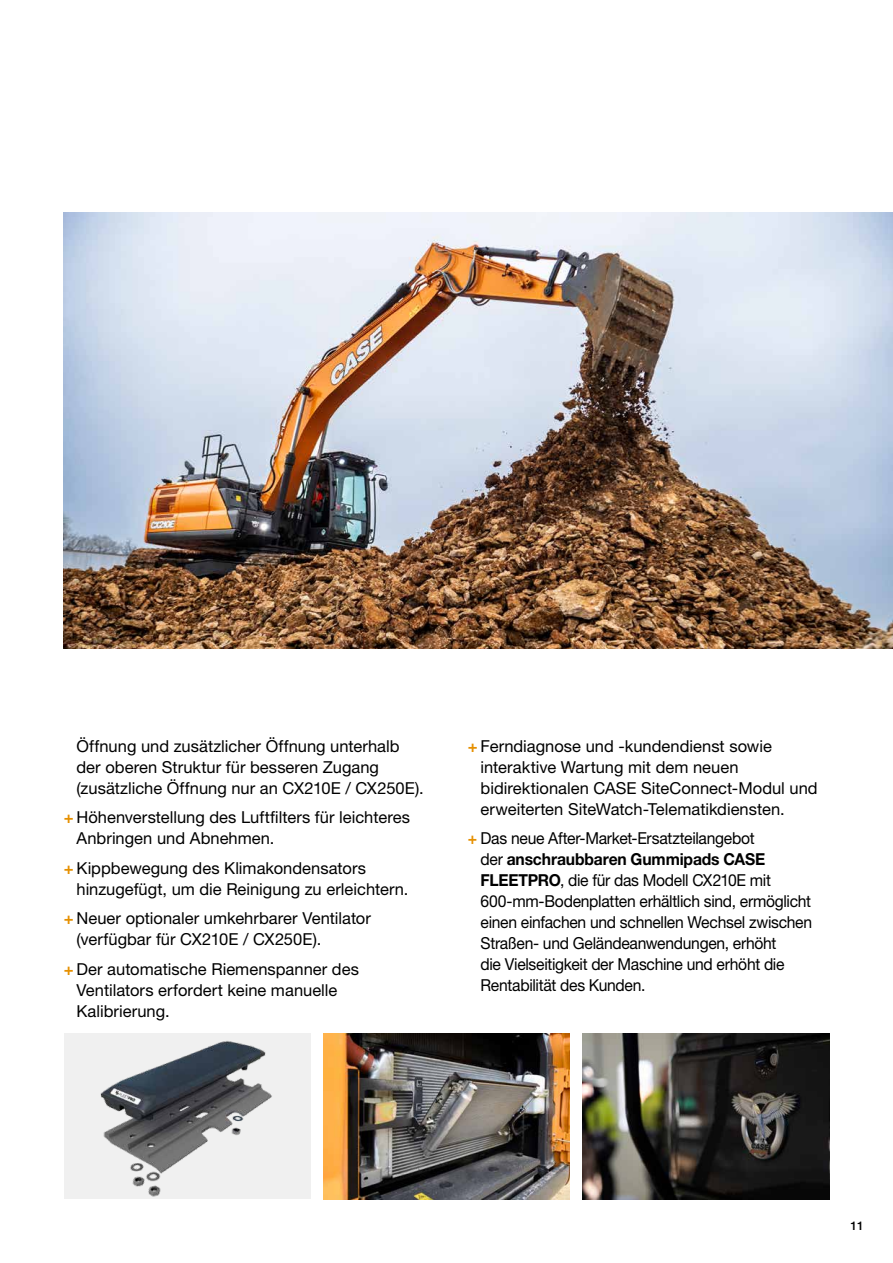
<style>
.page{position:relative;width:893px;height:1263px;background:#fff}
.page>*{position:absolute;margin:0;border:0;box-sizing:border-box;transform-origin:0 0}
.t1{font:16.5px/21px "Helvetica Neue LT Pro";color:#000}
.t2{font:16.5px/21px "Helvetica Neue LT Pro";letter-spacing:-.02em;color:#000;scale:.95 1}
.t3{font:500 12px "Helvetica Neue LT Pro";color:#000}
.s1{font-weight:700;color:#e69000}
.s2{font-weight:700}
</style>
<div class="page">
<img style="left:64px;top:213px;width:829px;height:435px">
<img style="left:323px;top:1033px;width:247px;height:166px">
<img style="left:583px;top:1033px;width:246px;height:166px">
<div style="left:64px;top:1033px;width:246px;height:166px;background:#f0f0f0"></div>
<img style="left:100px;top:1041px;width:172px;height:155px">
<p class="t1" style="left:77px;top:735px;width:349px">Öffnung und zusätzlicher Öffnung unterhalb der oberen Struktur für besseren Zugang (zusätzliche Öffnung nur an CX210E / CX250E).</p>
<p class="t1" style="left:77px;top:807px;width:335px;text-indent:-13px"><span class="s1">+</span> Höhenverstellung des Luftfilters für leichteres<br>Anbringen und Abnehmen.</p>
<p class="t1" style="left:77px;top:857px;width:333px;text-indent:-13px"><span class="s1">+</span> Kippbewegung des Klimakondensators hinzugefügt, um die Reinigung zu erleichtern.</p>
<p class="t1" style="left:77px;top:908px;width:296px;text-indent:-13px"><span class="s1">+</span> Neuer optionaler umkehrbarer Ventilator (verfügbar für CX210E / CX250E).</p>
<p class="t1" style="left:77px;top:958px;width:284px;text-indent:-13px"><span class="s1">+</span> Der automatische Riemenspanner des<br>Ventilators erfordert keine manuelle<br>Kalibrierung.</p>
<p class="t1" style="left:481px;top:735px;width:339px;text-indent:-13px"><span class="s1">+</span> Ferndiagnose und -kundendienst sowie interaktive Wartung mit dem neuen bidirektionalen CASE SiteConnect-Modul und erweiterten SiteWatch-Telematikdiensten.</p>
<p class="t2" style="left:481px;top:828px;width:351px;text-indent:-13px"><span class="s1">+</span> Das neue After-Market-Ersatzteilangebot<br>der <span class="s2">anschraubbaren Gummipads CASE FLEETPRO</span>, die für das Modell CX210E mit 600-mm-Bodenplatten erhältlich sind, ermöglicht einen einfachen und schnellen Wechsel zwischen Straßen- und Geländeanwendungen, erhöht<br>die Vielseitigkeit der Maschine und erhöht die Rentabilität des Kunden.</p>
<p class="t3" style="left:850px;top:1218px;width:15px">11</p>
</div>
